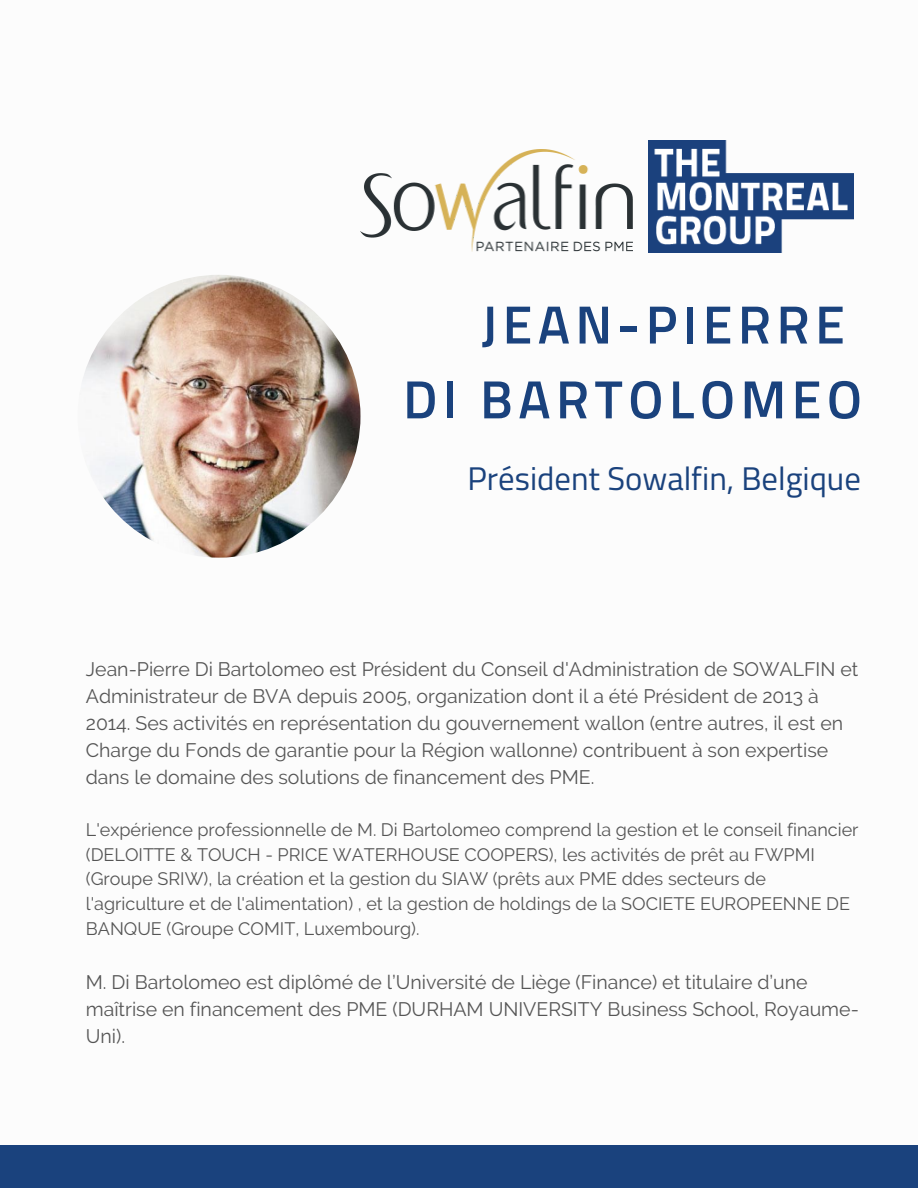
<style>
.page{position:relative;width:918px;height:1188px;background:#fff}
.page>*{position:absolute;margin:0;border:0;box-sizing:border-box;transform-origin:0 0}
.t1{font:600 53.85px/74.8px "Titillium Web";letter-spacing:.1em;color:#1a427d}
.t2{font:32.7px "Titillium Web";color:#1a427d}
.t3{font:19.5px/27px "Raleway";color:#555}
.t4{font:18px/24.8px "Raleway";color:#555}
</style>
<div class="page">
<div style="left:0;top:1146px;width:918px;height:42px;background:#1a427d"></div>
<img style="left:649px;top:140px;width:204px;height:113px">
<img style="left:78px;top:275px;width:282px;height:283px;border-radius:50%">
<img style="left:360px;top:149px;width:273px;height:103px">
<h1 class="t1" style="left:403px;top:286px;width:461px;text-indent:78px">JEAN-PIERRE<br>DI BARTOLOMEO</h1>
<h2 class="t2" style="left:467px;top:453px;width:395px">Président Sowalfin, Belgique</h2>
<p class="t3" style="left:86px;top:656px;width:774px">Jean-Pierre Di Bartolomeo est Président du Conseil d'Administration de SOWALFIN et Administrateur de BVA depuis 2005, organization dont il a été Président de 2013 à 2014. Ses activités en représentation du gouvernement wallon (entre autres, il est en Charge du Fonds de garantie pour la Région wallonne) contribuent à son expertise dans le domaine des solutions de financement des PME.</p>
<p class="t4" style="left:86px;top:817px;width:774px">L'expérience professionnelle de M. Di Bartolomeo comprend la gestion et le conseil financier (DELOITTE &amp; TOUCH - PRICE WATERHOUSE COOPERS), les activités de prêt au FWPMI (Groupe SRIW), la création et la gestion du SIAW (prêts aux PME ddes secteurs de l'agriculture et de l'alimentation) , et la gestion de holdings de la SOCIETE EUROPEENNE DE BANQUE (Groupe COMIT, Luxembourg).</p>
<p class="t3" style="left:86px;top:969px;width:775px">M. Di Bartolomeo est diplômé de l’Université de Liège (Finance) et titulaire d’une maîtrise en financement des PME (DURHAM UNIVERSITY Business School, Royaume-<br>Uni).</p>
</div>
